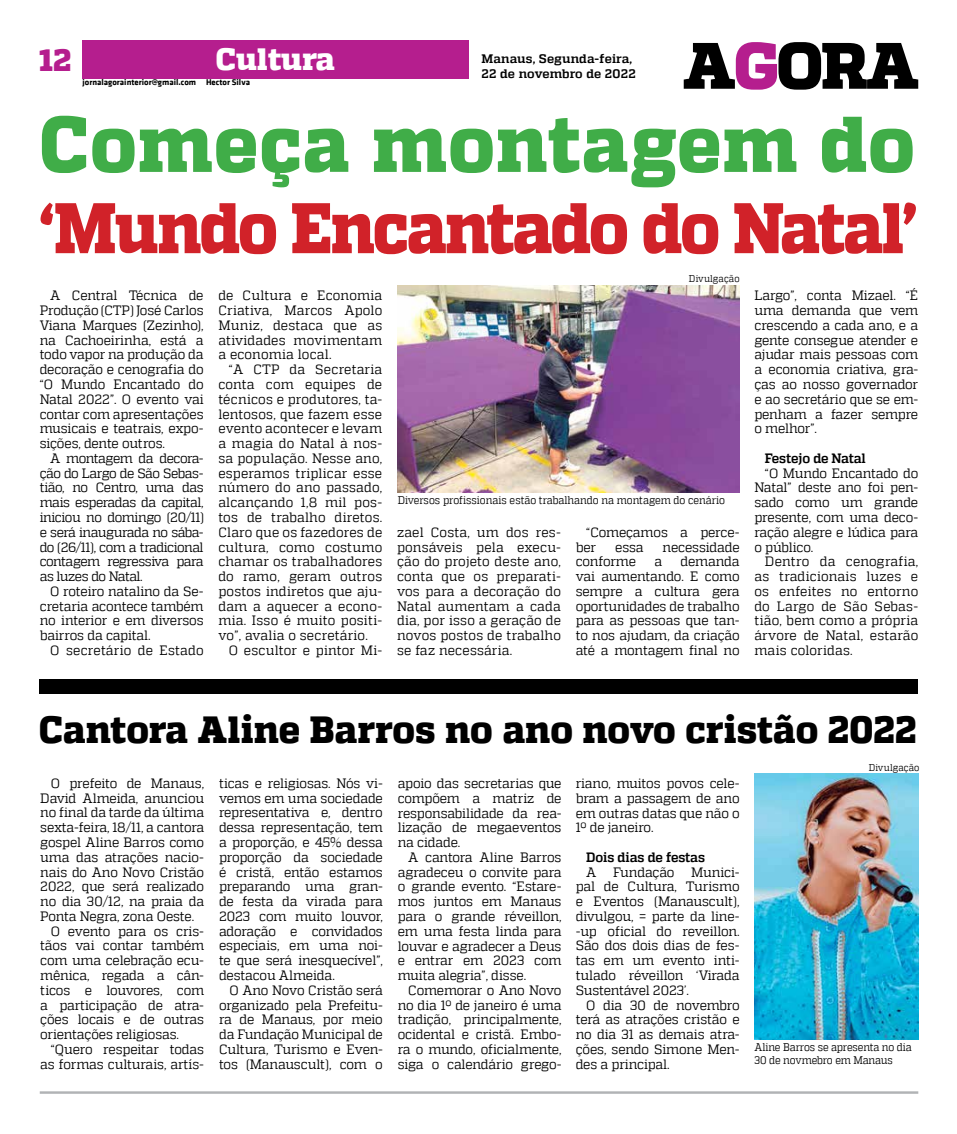
<style>
.page{position:relative;width:957px;height:1134px;background:#fff}
.page>*{position:absolute;margin:0;border:0;box-sizing:border-box;transform-origin:0 0}
.t1{font:800 78.75px "MW Quadon";letter-spacing:.01em;color:#40ad48;scale:.96 1}
.t2{font:800 71.38px "MW Quadon";letter-spacing:-.035em;color:#d12229;scale:.91 1}
.t3{font:800 37.75px "MW Quadon";letter-spacing:-.005em;color:#000}
.t4{font:800 30.75px "MW Quadon";color:#fff}
.t5{font:800 30.75px "MW Quadon";color:#b51e8e}
.t6{font:13.5px/14.8px "MW Quadon";letter-spacing:-.01em;color:#000;text-align:justify;scale:.96 1}
.t7{font:700 13.5px "MW Quadon";letter-spacing:-.015em;color:#000;scale:.96 1}
.t8{font:13.5px "MW Quadon";letter-spacing:.01em;color:#000;scale:.96 1}
.t9{font:13.5px "MW Quadon";letter-spacing:.015em;color:#000;scale:.96 1}
.t10{font:700 12.25px/14.8px "MW Quadon";letter-spacing:.01em;color:#000}
.t11{font:11.12px/13.2px "MW Quadon";letter-spacing:-.01em;color:#000;scale:.91 1}
.t12{font:9.88px "MW Quadon";letter-spacing:.01em;color:#000;scale:.91 1}
.t13{font:700 8.62px "MW Klavika Bd";color:#000}
</style>
<div class="page">
<div style="left:83px;top:40px;width:386px;height:39px;background:#b51e8e"></div>
<svg style="left:684px;top:42px;width:234px;height:48px"></svg>
<img style="left:397px;top:286px;width:342px;height:206px">
<img style="left:754px;top:773px;width:165px;height:266px">
<div style="left:40px;top:679px;width:878px;height:15px;background:#000"></div>
<hr style="left:40px;top:1091px;width:878px;height:3px;background:#b1b3b5">
<h3 class="t5" style="left:39px;top:42px;width:34px">12</h3>
<h3 class="t4" style="left:216px;top:41px;width:121px">Cultura</h3>
<p class="t10" style="left:481px;top:51px;width:156px">Manaus, Segunda-feira,<br>22 de novembro de 2022</p>
<p class="t13" style="left:83px;top:76px;width:169px">jornalagorainterior@gmail.com Hector Silva</p>
<h1 class="t1" style="left:40px;top:98px;width:913px">Começa montagem do</h1>
<h2 class="t2" style="left:40px;top:186px;width:965px">‘Mundo Encantado do Natal’</h2>
<p class="t6" style="left:40px;top:288px;width:172px;text-indent:11px">A Central Técnica de Produção (CTP) José Carlos Viana Marques (Zezinho), na Cachoeirinha, está a todo vapor na produção da decoração e cenografia do “O Mundo Encantado do Natal 2022”. O evento vai contar com apresentações musicais e teatrais, expo&shy;sições, dente outros.</p>
<p class="t6" style="left:40px;top:451px;width:172px;text-indent:11px">A montagem da decora&shy;ção do Largo de São Sebas&shy;tião, no Centro, uma das mais esperadas da capital, iniciou no domingo (20/11) e será inaugurada no sába&shy;do (26/11), com a tradicional contagem regressiva para as luzes do Natal.</p>
<p class="t6" style="left:40px;top:584px;width:172px;text-indent:11px">O roteiro natalino da Se&shy;cretaria acontece também no interior e em diversos bairros da capital.</p>
<p class="t8" style="left:50px;top:642px;width:161px">O secretário de Estado</p>
<p class="t6" style="left:218px;top:288px;width:172px">de Cultura e Economia Criativa, Marcos Apolo Muniz, destaca que as atividades movimentam a economia local.</p>
<p class="t6" style="left:218px;top:362px;width:172px;text-indent:11px">“A CTP da Secretaria conta com equipes de técnicos e produtores, ta&shy;lentosos, que fazem esse evento acontecer e levam a magia do Natal à nos&shy;sa população. Nesse ano, esperamos triplicar esse número do ano passado, alcançando 1,8 mil pos&shy;tos de trabalho diretos.<br>Claro que os fazedores de cultura, como costumo chamar os trabalhadores do ramo, geram outros postos indiretos que aju&shy;dam a aquecer a econo&shy;mia. Isso é muito positi&shy;vo”, avalia o secretário.</p>
<p class="t9" style="left:229px;top:642px;width:161px">O escultor e pintor Mi-</p>
<p class="t12" style="left:689px;top:273px;width:57px">Divulgação</p>
<p class="t11" style="left:398px;top:494px;width:361px">Diversos profissionais estão trabalhando na montagem do cenário</p>
<p class="t6" style="left:397px;top:525px;width:172px">zael Costa, um dos res&shy;ponsáveis pela execu&shy;ção do projeto deste ano, conta que os preparati&shy;vos para a decoração do Natal aumentam a cada dia, por isso a geração de novos postos de trabalho se faz necessária.</p>
<p class="t6" style="left:576px;top:525px;width:172px;text-indent:11px">“Começamos a perce&shy;ber</p>
<p class="t6" style="left:615px;top:539px;width:31px">essa</p>
<p class="t6" style="left:662px;top:539px;width:82px">necessidade</p>
<p class="t6" style="left:576px;top:554px;width:64px">conforme</p>
<p class="t6" style="left:654px;top:554px;width:10px">a</p>
<p class="t6" style="left:576px;top:554px;width:172px;text-indent:105px">demanda vai aumentando. E como sempre a cultura gera oportunidades de trabalho para as pessoas que tan&shy;to nos ajudam, da criação até a montagem final no</p>
<p class="t6" style="left:754px;top:288px;width:172px">Largo”, conta Mizael. “É uma demanda que vem crescendo a cada ano, e a gente consegue atender e ajudar mais pessoas com a economia criativa, gra&shy;ças ao nosso governador e ao secretário que se em&shy;penham a fazer sempre o melhor”.</p>
<p class="t7" style="left:765px;top:450px;width:106px">Festejo de Natal</p>
<p class="t6" style="left:754px;top:465px;width:172px;text-indent:11px">“O Mundo Encantado do Natal” deste ano foi pen&shy;sado como um grande presente, com uma deco&shy;ração alegre e lúdica para o público.</p>
<p class="t6" style="left:754px;top:554px;width:172px;text-indent:11px">Dentro da cenografia, as tradicionais luzes e os enfeites no entorno do Largo de São Sebas&shy;tião, bem como a própria árvore de Natal, estarão mais coloridas.</p>
<h3 class="t3" style="left:39px;top:707px;width:879px">Cantora Aline Barros no ano novo cristão 2022</h3>
<p class="t6" style="left:51px;top:776px;width:161px">O prefeito de Manaus,</p>
<p class="t6" style="left:40px;top:790px;width:172px">David Almeida, anunciou</p>
<p class="t6" style="left:40px;top:805px;width:172px">no final da tarde da última</p>
<p class="t6" style="left:40px;top:820px;width:172px">sexta-feira, 18/11, a cantora</p>
<p class="t6" style="left:40px;top:835px;width:172px">gospel Aline Barros como</p>
<p class="t6" style="left:40px;top:850px;width:172px">uma das atrações nacio-</p>
<p class="t6" style="left:40px;top:864px;width:172px">nais do Ano Novo Cristão</p>
<p class="t6" style="left:40px;top:879px;width:172px">2022, que será realizado</p>
<p class="t6" style="left:40px;top:894px;width:172px">no dia 30/12, na praia da</p>
<p class="t6" style="left:40px;top:909px;width:162px">Ponta Negra, zona Oeste.</p>
<p class="t6" style="left:51px;top:923px;width:161px">O evento para os cris-</p>
<p class="t6" style="left:40px;top:938px;width:172px">tãos vai contar também</p>
<p class="t6" style="left:40px;top:953px;width:172px">com uma celebração ecu-</p>
<p class="t6" style="left:40px;top:968px;width:172px">mênica, regada a cân-</p>
<p class="t6" style="left:40px;top:983px;width:172px">ticos e louvores, com</p>
<p class="t6" style="left:40px;top:997px;width:172px">a participação de atra-</p>
<p class="t6" style="left:40px;top:1012px;width:172px">ções locais e de outras</p>
<p class="t6" style="left:40px;top:1027px;width:146px">orientações religiosas.</p>
<p class="t6" style="left:51px;top:1042px;width:161px">“Quero respeitar todas</p>
<p class="t6" style="left:40px;top:1056px;width:172px">as formas culturais, artís-</p>
<p class="t6" style="left:219px;top:776px;width:172px">ticas e religiosas. Nós vi&shy;vemos em uma sociedade representativa e, dentro dessa representação, tem a proporção, e 45% dessa proporção da sociedade é cristã, então estamos preparando uma gran&shy;de festa da virada para 2023 com muito louvor, adoração e convidados especiais, em uma noi&shy;te que será inesquecível”, destacou Almeida.</p>
<p class="t6" style="left:219px;top:983px;width:172px;text-indent:11px">O Ano Novo Cristão será organizado pela Prefeitu&shy;ra de Manaus, por meio da Fundação Municipal de Cultura, Turismo e Even&shy;tos (Manauscult), com o</p>
<p class="t6" style="left:398px;top:776px;width:172px">apoio das secretarias que compõem a matriz de responsabilidade da rea&shy;lização de megaeventos na cidade.</p>
<p class="t6" style="left:398px;top:850px;width:172px;text-indent:11px">A cantora Aline Barros agradeceu o convite para o grande evento. “Estare&shy;mos juntos em Manaus para o grande réveillon, em uma festa linda para louvar e agradecer a Deus e entrar em 2023 com muita alegria”, disse.</p>
<p class="t6" style="left:398px;top:983px;width:172px;text-indent:11px">Comemorar o Ano Novo no dia 1º de janeiro é uma tradição, principalmente, ocidental e cristã. Embo&shy;ra o mundo, oficialmente, siga o calendário grego-</p>
<p class="t6" style="left:576px;top:776px;width:172px">riano, muitos povos cele&shy;bram a passagem de ano em outras datas que não o 1º de janeiro.</p>
<p class="t7" style="left:586px;top:849px;width:125px">Dois dias de festas</p>
<p class="t6" style="left:576px;top:864px;width:172px;text-indent:11px">A Fundação Munici&shy;pal de Cultura, Turismo e Eventos (Manauscult), divulgou, = parte da line--up oficial do reveillon.<br>São dos dois dias de fes&shy;tas em um evento inti&shy;tulado réveillon ‘Virada Sustentável 2023’.</p>
<p class="t6" style="left:576px;top:997px;width:172px;text-indent:11px">O dia 30 de novembro terá as atrações cristão e no dia 31 as demais atra&shy;ções, sendo Simone Men&shy;des a principal.</p>
<p class="t12" style="left:869px;top:762px;width:57px">Divulgação</p>
<p class="t11" style="left:754px;top:1040px;width:174px">Aline Barros se apresenta no dia<br>30 de novmebro em Manaus</p>
</div>
